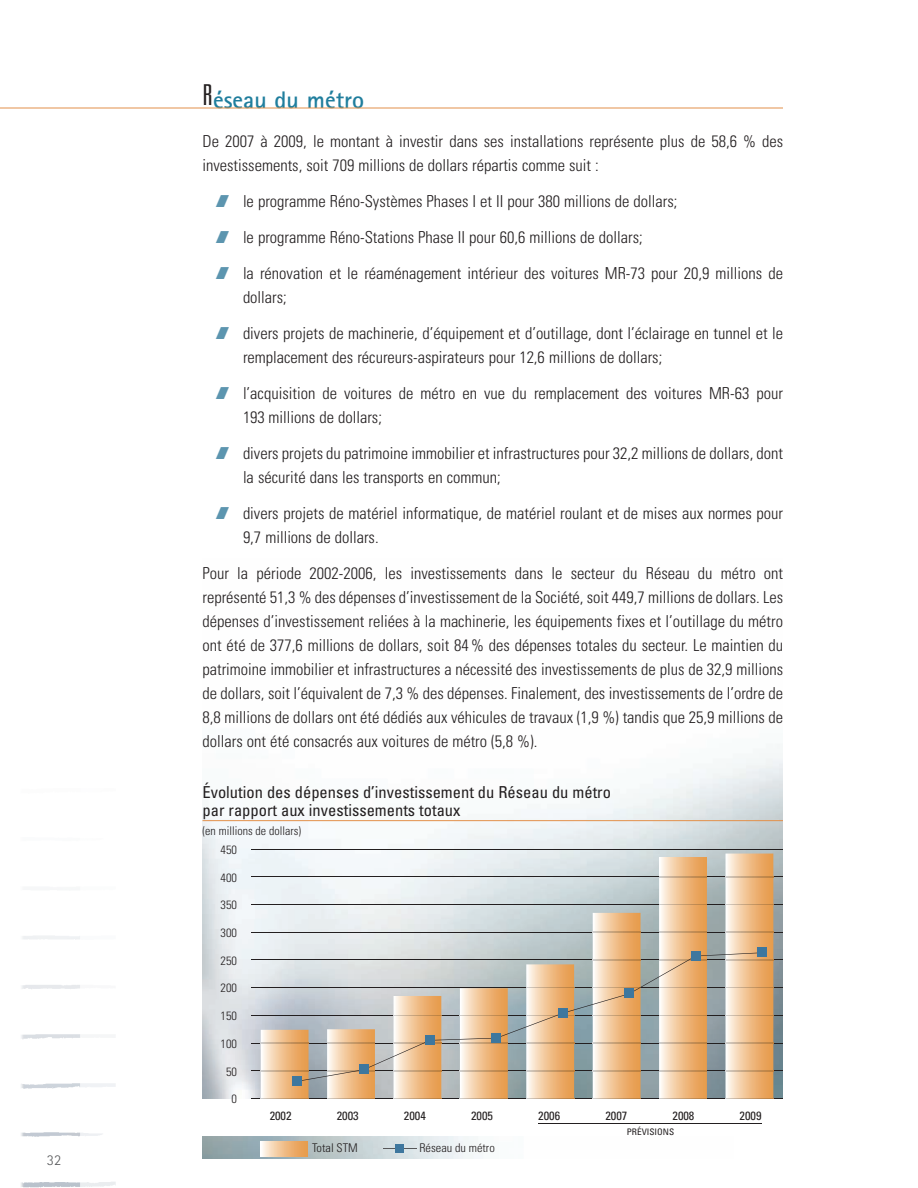
<style>
.page{position:relative;width:918px;height:1188px;background:#fff}
.page>*{position:absolute;margin:0;border:0;box-sizing:border-box;transform-origin:0 0}
.t1{font:700 24px "Rotis Sans Serif";color:#207e9d}
.t2{font:300 condensed 16.5px/24px "Univers";color:#231f20}
.t3{font:condensed 16.5px/18px "Univers";color:#231f20}
.t4{font:300 15px "Rotis Sans Serif";color:#57585a}
.t5{font:300 condensed 12px "Univers";color:#231f20}
.t6{font:condensed 12px "Univers";color:#231f20}
.t7{font:condensed 9px "Univers";color:#231f20}
.s1{font-family:"Univers";font-weight:300;font-stretch:ultra-condensed;font-size:28.8px;color:#231f20}
.s2{font-weight:900;font-style:italic;font-stretch:normal;color:#5c95af}
</style>
<div class="page">
<img style="left:202px;top:1137px;width:272px;height:21px">
<img style="left:202px;top:744px;width:581px;height:355px">
<img style="left:21px;top:936px;width:95px;height:252px">
<hr style="left:0;top:108px;width:783px;height:1px;background:#e3904a">
<hr style="left:202px;top:820px;width:581px;height:1px;background:#e3904a">
<hr style="left:539px;top:1123px;width:223px;height:1px;background:#231f20">
<hr style="left:251px;top:1098px;width:532px;height:1px;background:#231f20">
<hr style="left:251px;top:1071px;width:532px;height:1px;background:#231f20">
<hr style="left:251px;top:1043px;width:532px;height:1px;background:#231f20">
<hr style="left:251px;top:1015px;width:532px;height:1px;background:#231f20">
<hr style="left:251px;top:987px;width:532px;height:1px;background:#231f20">
<hr style="left:251px;top:960px;width:532px;height:1px;background:#231f20">
<hr style="left:251px;top:932px;width:532px;height:1px;background:#231f20">
<hr style="left:251px;top:904px;width:532px;height:1px;background:#231f20">
<hr style="left:251px;top:877px;width:532px;height:1px;background:#231f20">
<hr style="left:251px;top:849px;width:532px;height:1px;background:#231f20">
<svg style="left:261px;top:1030px;width:48px;height:68px"></svg>
<img style="left:261px;top:1098px;width:48px;height:1px">
<img style="left:261px;top:1071px;width:36px;height:1px">
<img style="left:261px;top:1043px;width:48px;height:1px">
<svg style="left:327px;top:1029px;width:48px;height:69px"></svg>
<img style="left:327px;top:1098px;width:48px;height:1px">
<img style="left:327px;top:1043px;width:36px;height:1px">
<svg style="left:394px;top:996px;width:47px;height:102px"></svg>
<img style="left:394px;top:1098px;width:47px;height:1px">
<img style="left:394px;top:1071px;width:47px;height:1px">
<img style="left:394px;top:1015px;width:47px;height:1px">
<svg style="left:460px;top:988px;width:48px;height:110px"></svg>
<img style="left:460px;top:1098px;width:48px;height:1px">
<img style="left:460px;top:1071px;width:48px;height:1px">
<img style="left:460px;top:1043px;width:48px;height:1px">
<img style="left:460px;top:1015px;width:36px;height:1px">
<svg style="left:526px;top:964px;width:48px;height:134px"></svg>
<img style="left:526px;top:1098px;width:48px;height:1px">
<img style="left:526px;top:1071px;width:48px;height:1px">
<img style="left:526px;top:1043px;width:48px;height:1px">
<img style="left:526px;top:987px;width:48px;height:1px">
<svg style="left:593px;top:913px;width:48px;height:185px"></svg>
<img style="left:593px;top:1098px;width:48px;height:1px">
<img style="left:593px;top:1071px;width:48px;height:1px">
<img style="left:593px;top:1043px;width:48px;height:1px">
<img style="left:593px;top:1015px;width:48px;height:1px">
<img style="left:593px;top:987px;width:36px;height:1px">
<img style="left:593px;top:960px;width:36px;height:1px">
<img style="left:593px;top:932px;width:48px;height:1px">
<svg style="left:659px;top:878px;width:48px;height:220px"></svg>
<img style="left:659px;top:1098px;width:48px;height:1px">
<img style="left:659px;top:1071px;width:48px;height:1px">
<img style="left:659px;top:1043px;width:48px;height:1px">
<img style="left:659px;top:1015px;width:48px;height:1px">
<img style="left:659px;top:932px;width:48px;height:1px">
<img style="left:659px;top:904px;width:48px;height:1px">
<svg style="left:659px;top:857px;width:48px;height:20px"></svg>
<img style="left:659px;top:877px;width:48px;height:1px">
<svg style="left:726px;top:854px;width:47px;height:244px"></svg>
<img style="left:726px;top:1098px;width:47px;height:1px">
<img style="left:726px;top:1071px;width:47px;height:1px">
<img style="left:726px;top:1043px;width:47px;height:1px">
<img style="left:726px;top:1015px;width:47px;height:1px">
<img style="left:726px;top:987px;width:47px;height:1px">
<img style="left:726px;top:960px;width:47px;height:1px">
<img style="left:726px;top:932px;width:47px;height:1px">
<img style="left:726px;top:904px;width:47px;height:1px">
<img style="left:726px;top:877px;width:47px;height:1px">
<svg style="left:260px;top:1141px;width:48px;height:15px"></svg>
<hr style="left:383px;top:1148px;width:33px;height:1px;background:#57585a">
<div style="left:395px;top:1144px;width:9px;height:9px;background:#3e779e"></div>
<svg style="left:297px;top:1069px;width:67px;height:13px"></svg>
<svg style="left:363px;top:1040px;width:67px;height:30px"></svg>
<hr style="left:430px;top:1038px;width:67px;height:3px;background:#231f20">
<svg style="left:496px;top:1013px;width:67px;height:25px"></svg>
<svg style="left:563px;top:993px;width:67px;height:20px"></svg>
<svg style="left:629px;top:956px;width:67px;height:38px"></svg>
<svg style="left:695px;top:952px;width:67px;height:4px"></svg>
<div style="left:293px;top:1077px;width:9px;height:9px;background:#3e779e"></div>
<div style="left:359px;top:1065px;width:9px;height:9px;background:#3e779e"></div>
<div style="left:426px;top:1036px;width:9px;height:9px;background:#3e779e"></div>
<div style="left:492px;top:1033px;width:9px;height:9px;background:#3e779e"></div>
<div style="left:558px;top:1008px;width:9px;height:9px;background:#3e779e"></div>
<div style="left:625px;top:989px;width:9px;height:9px;background:#3e779e"></div>
<div style="left:691px;top:951px;width:9px;height:9px;background:#3e779e"></div>
<div style="left:758px;top:948px;width:9px;height:9px;background:#3e779e"></div>
<p class="t4" style="left:47px;top:1154px;width:16px">32</p>
<h1 class="t1" style="left:202px;top:92px;width:163px"><span class="s1">R</span>éseau du métro</h1>
<p class="t2" style="left:202px;top:131px;width:582px">De 2007 à 2009, le montant à investir dans ses installations représente plus de 58,6 % des investissements, soit 709 millions de dollars répartis comme suit :</p>
<p class="t2" style="left:215px;top:185px;width:570px;line-height:36px"><span class="s2">l</span> le programme Réno-Systèmes Phases I et II pour 380 millions de dollars;<br><span class="s2">l</span> le programme Réno-Stations Phase II pour 60,6 millions de dollars;<br><span class="s2">l</span> la rénovation et le réaménagement intérieur des voitures MR-73 pour 20,9 millions de</p>
<p class="t2" style="left:215px;top:280px;width:570px;line-height:36px;text-indent:28px">dollars;<br><span class="s2">l</span> divers projets de machinerie, d’équipement et d’outillage, dont l’éclairage en tunnel et le</p>
<p class="t2" style="left:215px;top:340px;width:570px;line-height:36px;text-indent:28px">remplacement des récureurs-aspirateurs pour 12,6 millions de dollars;<br><span class="s2">l</span> l’acquisition de voitures de métro en vue du remplacement des voitures MR-63 pour</p>
<p class="t2" style="left:215px;top:400px;width:570px;line-height:36px;text-indent:28px">193 millions de dollars;<br><span class="s2">l</span> divers projets du patrimoine immobilier et infrastructures pour 32,2 millions de dollars, dont</p>
<p class="t2" style="left:215px;top:460px;width:570px;line-height:36px;text-indent:28px">la sécurité dans les transports en commun;<br><span class="s2">l</span> divers projets de matériel informatique, de matériel roulant et de mises aux normes pour</p>
<p class="t2" style="left:202px;top:520px;width:582px;line-height:36px;text-indent:41px">9,7 millions de dollars.<br>Pour la période 2002-2006, les investissements dans le secteur du Réseau du métro ont</p>
<p class="t2" style="left:202px;top:586px;width:582px;text-align:justify">représenté 51,3 % des dépenses d’investissement de la Société, soit 449,7 millions de dollars. Les dépenses d’investissement reliées à la machinerie, les équipements fixes et l’outillage du métro ont été de 377,6 millions de dollars, soit 84 % des dépenses totales du secteur. Le maintien du patrimoine immobilier et infrastructures a nécessité des investissements de plus de 32,9 millions de dollars, soit l’équivalent de 7,3 % des dépenses. Finalement, des investissements de l’ordre de 8,8 millions de dollars ont été dédiés aux véhicules de travaux (1,9 %) tandis que 25,9 millions de dollars ont été consacrés aux voitures de métro (5,8 %).</p>
<p class="t3" style="left:202px;top:784px;width:410px">Évolution des dépenses d’investissement du Réseau du métro par rapport aux investissements totaux</p>
<p class="t5" style="left:202px;top:827px;width:100px">(en millions de dollars)</p>
<p class="t5" style="left:226px;top:845px;width:12px">50</p>
<p class="t5" style="left:226px;top:901px;width:12px">50</p>
<p class="t5" style="left:226px;top:956px;width:12px">50</p>
<p class="t5" style="left:226px;top:1012px;width:12px">50</p>
<p class="t5" style="left:226px;top:1067px;width:12px">50</p>
<p class="t6" style="left:270px;top:1112px;width:23px">2002</p>
<p class="t6" style="left:337px;top:1112px;width:23px">2003</p>
<p class="t6" style="left:404px;top:1112px;width:23px">2004</p>
<p class="t6" style="left:471px;top:1112px;width:23px">2005</p>
<p class="t6" style="left:538px;top:1112px;width:23px">2006</p>
<p class="t6" style="left:605px;top:1112px;width:23px">2007</p>
<p class="t6" style="left:673px;top:1112px;width:23px">2008</p>
<p class="t6" style="left:740px;top:1111px;width:23px">2009</p>
<p class="t7" style="left:627px;top:1129px;width:49px">PRÉVISIONS</p>
<p class="t5" style="left:317px;top:1144px;width:43px">ota STM</p>
<p class="t5" style="left:419px;top:1144px;width:77px">Réseau du métro</p>
</div>
